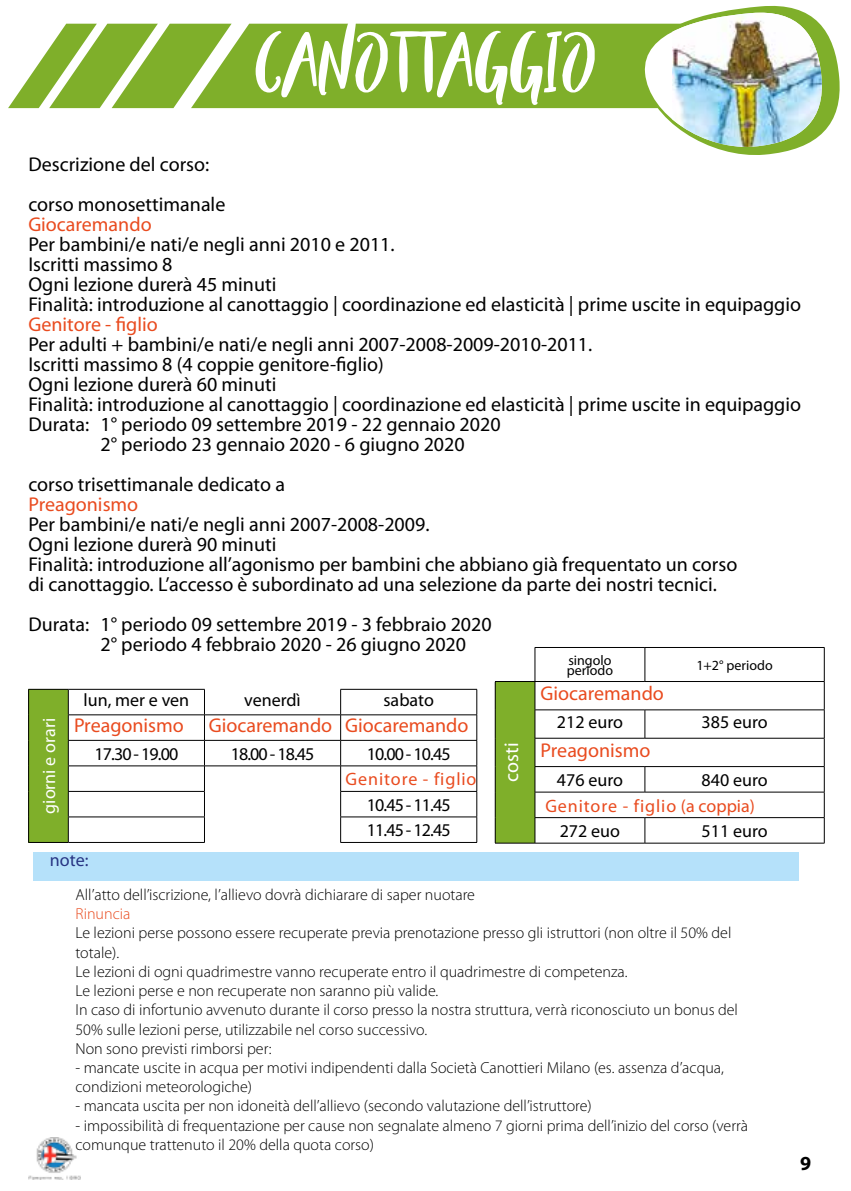
<style>
.page{position:relative;width:851px;height:1191px;background:#fff}
.page>*{position:absolute;margin:0;border:0;box-sizing:border-box;transform-origin:0 0}
.t1{font:62px "Beautyandthe Beast";letter-spacing:.025em;color:#fff}
.t2{font:20px/20px "Myriad Pro";color:#000}
.t3{font:20px "Myriad Pro";color:#e94b1f}
.t4{font:20px "Myriad Pro";color:#fff}
.t5{font:700 20px "Myriad Pro";color:#000}
.t6{font:18px "Myriad Pro";color:#000}
.t7{font:18px "Myriad Pro";letter-spacing:.05em;color:#e94b1f}
.t8{font:18px/25.6px "Myriad Pro";letter-spacing:-.05em;color:#000}
.t9{font:18px "Myriad Pro";color:#fff}
.t10{font:18px "Myriad Pro";color:#283583}
.t11{font:300 16px/19.2px "Myriad Pro";color:#000}
.t12{font:300 16px "Myriad Pro";color:#e94b1f}
.t13{font:14px/10px "Myriad Pro";color:#000}
</style>
<div class="page">
<img style="left:28px;top:1137px;width:52px;height:42px">
<div style="left:231px;top:24px;width:408px;height:84px;background:#7faf2a"></div>
<svg style="left:8px;top:24px;width:223px;height:84px"></svg>
<div style="left:33px;top:852px;width:765px;height:28px;background:#b5e1fa"></div>
<div style="left:29px;top:689px;width:39px;height:153px;background:#7faf2a"></div>
<hr style="left:68px;top:689px;width:137px;height:1px;background:#000">
<hr style="left:340px;top:689px;width:137px;height:1px;background:#000">
<hr style="left:68px;top:714px;width:136px;height:1px;background:#000">
<hr style="left:204px;top:714px;width:136px;height:1px;background:#000">
<hr style="left:340px;top:714px;width:137px;height:1px;background:#000">
<hr style="left:68px;top:740px;width:136px;height:1px;background:#000">
<hr style="left:204px;top:740px;width:136px;height:1px;background:#000">
<hr style="left:340px;top:740px;width:137px;height:1px;background:#000">
<hr style="left:68px;top:765px;width:136px;height:1px;background:#000">
<hr style="left:204px;top:765px;width:136px;height:1px;background:#000">
<hr style="left:340px;top:765px;width:137px;height:1px;background:#000">
<hr style="left:68px;top:791px;width:137px;height:1px;background:#000">
<hr style="left:340px;top:791px;width:137px;height:1px;background:#000">
<hr style="left:68px;top:816px;width:137px;height:1px;background:#000">
<svg style="left:204px;top:689px;width:1px;height:153px"></svg>
<hr style="left:340px;top:816px;width:137px;height:1px;background:#000">
<svg style="left:340px;top:689px;width:1px;height:153px"></svg>
<svg style="left:476px;top:689px;width:1px;height:153px"></svg>
<hr style="left:68px;top:842px;width:137px;height:1px;background:#000">
<hr style="left:340px;top:842px;width:137px;height:1px;background:#000">
<hr style="left:28px;top:689px;width:40px;height:1px;background:#000">
<svg style="left:28px;top:689px;width:1px;height:153px"></svg>
<svg style="left:68px;top:689px;width:1px;height:153px"></svg>
<hr style="left:28px;top:842px;width:40px;height:1px;background:#000">
<div style="left:495px;top:681px;width:40px;height:162px;background:#7faf2a"></div>
<hr style="left:534px;top:647px;width:110px;height:1px;background:#000">
<hr style="left:644px;top:647px;width:180px;height:1px;background:#000">
<hr style="left:644px;top:647px;width:1px;height:34px;background:#000">
<hr style="left:823px;top:647px;width:1px;height:34px;background:#000">
<hr style="left:535px;top:681px;width:109px;height:1px;background:#000">
<hr style="left:644px;top:681px;width:180px;height:1px;background:#000">
<hr style="left:534px;top:709px;width:110px;height:1px;background:#000">
<hr style="left:644px;top:709px;width:180px;height:1px;background:#000">
<svg style="left:644px;top:710px;width:1px;height:28px"></svg>
<hr style="left:534px;top:738px;width:110px;height:1px;background:#000">
<hr style="left:644px;top:738px;width:180px;height:1px;background:#000">
<hr style="left:534px;top:766px;width:110px;height:1px;background:#000">
<hr style="left:644px;top:766px;width:180px;height:1px;background:#000">
<svg style="left:644px;top:767px;width:1px;height:24px"></svg>
<hr style="left:534px;top:791px;width:110px;height:1px;background:#000">
<hr style="left:644px;top:791px;width:180px;height:1px;background:#000">
<hr style="left:534px;top:817px;width:110px;height:1px;background:#000">
<hr style="left:644px;top:817px;width:180px;height:1px;background:#000">
<svg style="left:644px;top:818px;width:1px;height:24px"></svg>
<svg style="left:823px;top:682px;width:1px;height:160px"></svg>
<hr style="left:535px;top:842px;width:109px;height:1px;background:#000">
<hr style="left:644px;top:842px;width:180px;height:1px;background:#000">
<hr style="left:534px;top:647px;width:1px;height:34px;background:#000">
<svg style="left:534px;top:682px;width:1px;height:160px"></svg>
<hr style="left:495px;top:681px;width:40px;height:1px;background:#000">
<svg style="left:495px;top:682px;width:1px;height:160px"></svg>
<hr style="left:495px;top:842px;width:40px;height:1px;background:#000">
<svg style="left:639px;top:5px;width:201px;height:150px"></svg>
<img style="left:672px;top:13px;width:150px;height:136px">
<h1 class="t1" style="left:255px;top:20px;width:342px">CANOTTAGGIO</h1>
<p class="t2" style="left:28px;top:144px;width:198px;line-height:40px">Descrizione del corso: corso monosettimanale</p>
<p class="t3" style="left:28px;top:212px;width:125px">Giocaremando</p>
<p class="t2" style="left:28px;top:234px;width:774px">Per bambini/e nati/e negli anni 2010 e 2011.<br>Iscritti massimo 8<br>Ogni lezione durerà 45 minuti<br>Finalità: introduzione al canottaggio | coordinazione ed elasticità | prime uscite in equipaggio</p>
<p class="t3" style="left:28px;top:312px;width:131px">Genitore - figlio</p>
<p class="t2" style="left:28px;top:334px;width:565px">Per adulti + bambini/e nati/e negli anni 2007-2008-2009-2010-2011.</p>
<p class="t2" style="left:28px;top:354px;width:357px">Iscritti massimo 8 (4 coppie genitore-figlio)</p>
<p class="t2" style="left:28px;top:374px;width:249px">Ogni lezione durerà 60 minuti</p>
<p class="t2" style="left:28px;top:394px;width:774px">Finalità: introduzione al canottaggio | coordinazione ed elasticità | prime uscite in equipaggio</p>
<p class="t2" style="left:28px;top:414px;width:473px">Durata: 1° periodo 09 settembre 2019 - 22 gennaio 2020</p>
<p class="t2" style="left:100px;top:434px;width:366px">2° periodo 23 gennaio 2020 - 6 giugno 2020</p>
<p class="t2" style="left:28px;top:474px;width:258px">corso trisettimanale dedicato a</p>
<p class="t3" style="left:28px;top:492px;width:111px">Preagonismo</p>
<p class="t2" style="left:28px;top:514px;width:710px">Per bambini/e nati/e negli anni 2007-2008-2009.<br>Ogni lezione durerà 90 minuti<br>Finalità: introduzione all’agonismo per bambini che abbiano già frequentato un corso di canottaggio. L’accesso è subordinato ad una selezione da parte dei nostri tecnici.</p>
<p class="t2" style="left:100px;top:614px;width:393px;text-indent:-72px">Durata: 1° periodo 09 settembre 2019 - 3 febbraio 2020<br>2° periodo 4 febbraio 2020 - 26 giugno 2020</p>
<p class="t13" style="left:566px;top:655px;width:48px">singolo periodo</p>
<p class="t13" style="left:696px;top:660px;width:78px">1+2° periodo</p>
<p class="t9" style="left:38px;top:813px;width:97px;rotate:-90deg">giorni e orari</p>
<p class="t6" style="left:83px;top:689px;width:107px">lun, mer e ven</p>
<p class="t6" style="left:244px;top:689px;width:58px">venerdì</p>
<p class="t6" style="left:383px;top:689px;width:52px">sabato</p>
<p class="t3" style="left:74px;top:713px;width:111px">Preagonismo</p>
<p class="t3" style="left:209px;top:713px;width:261px">Giocaremando Giocaremando</p>
<p class="t6" style="left:94px;top:742px;width:85px">17.30 - 19.00</p>
<p class="t6" style="left:231px;top:742px;width:85px">18.00 - 18.45</p>
<p class="t6" style="left:367px;top:742px;width:85px">10.00 - 10.45</p>
<p class="t7" style="left:345px;top:768px;width:132px">Genitore - figlio</p>
<p class="t8" style="left:367px;top:791px;width:85px">10.45 - 11.45<br>11.45 - 12.45</p>
<p class="t4" style="left:499px;top:782px;width:41px;rotate:-90deg">costi</p>
<p class="t3" style="left:540px;top:681px;width:125px">Giocaremando</p>
<p class="t6" style="left:556px;top:711px;width:68px">212 euro</p>
<p class="t6" style="left:701px;top:711px;width:68px">385 euro</p>
<p class="t3" style="left:540px;top:738px;width:111px">Preagonismo</p>
<p class="t6" style="left:556px;top:769px;width:68px">476 euro</p>
<p class="t6" style="left:701px;top:769px;width:68px">840 euro</p>
<p class="t7" style="left:545px;top:794px;width:211px">Genitore - figlio (a coppia)</p>
<p class="t6" style="left:559px;top:820px;width:62px">272 euo</p>
<p class="t6" style="left:701px;top:820px;width:68px">511 euro</p>
<p class="t10" style="left:50px;top:848px;width:40px">note:</p>
<p class="t11" style="left:75px;top:885px;width:401px">All’atto dell’iscrizione, l’allievo dovrà dichiarare di saper nuotare</p>
<p class="t12" style="left:75px;top:904px;width:56px">Rinuncia</p>
<p class="t11" style="left:75px;top:923px;width:664px">Le lezioni perse possono essere recuperate previa prenotazione presso gli istruttori (non oltre il 50% del totale).<br>Le lezioni di ogni quadrimestre vanno recuperate entro il quadrimestre di competenza.<br>Le lezioni perse e non recuperate non saranno più valide.<br>In caso di infortunio avvenuto durante il corso presso la nostra struttura, verrà riconosciuto un bonus del 50% sulle lezioni perse, utilizzabile nel corso successivo.<br>Non sono previsti rimborsi per:</p>
<p class="t11" style="left:75px;top:1057px;width:650px">- mancate uscite in acqua per motivi indipendenti dalla Società Canottieri Milano (es. assenza d’acqua, condizioni meteorologiche)</p>
<p class="t11" style="left:75px;top:1096px;width:517px">- mancata uscita per non idoneità dell’allievo (secondo valutazione dell’istruttore)</p>
<p class="t11" style="left:75px;top:1115px;width:674px">- impossibilità di frequentazione per cause non segnalate almeno 7 giorni prima dell’inizio del corso (verrà comunque trattenuto il 20% della quota corso)</p>
<p class="t5" style="left:799px;top:1150px;width:13px">9</p>
</div>
